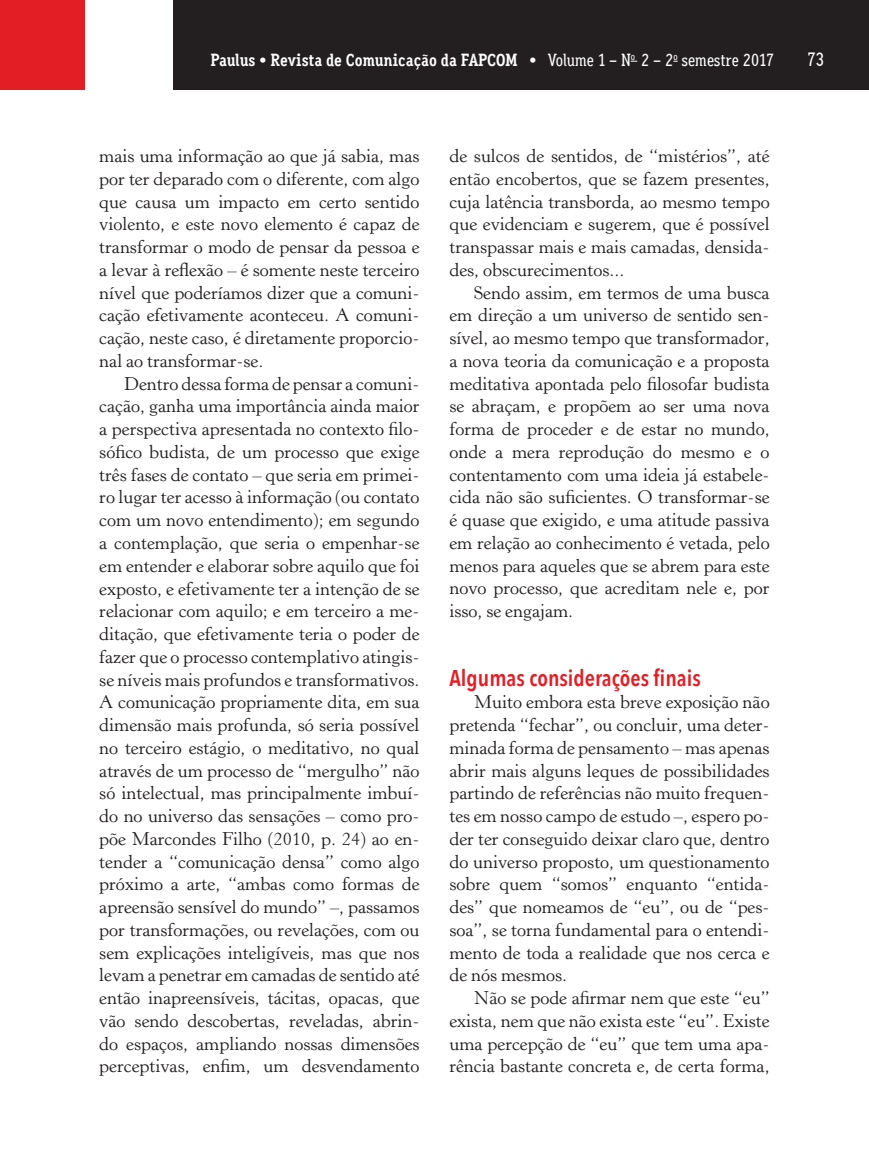
<style>
.page{position:relative;width:869px;height:1166px;background:#fff}
.page>*{position:absolute;margin:0;border:0;box-sizing:border-box;transform-origin:0 0}
.t1{font:600 22.75px "Avenir Next Condensed";color:#e41e25}
.t2{font:500 19.25px "Aaux Office";color:#fff}
.t3{font:18.38px/22.8px "Horley Old Style";color:#231f20;text-align:justify}
.t4{font:700 17.5px "Aaux Office";color:#fff}
.s1{font-weight:500}
</style>
<div class="page">
<div style="left:173px;top:0;width:695px;height:89px;background:#231f20"></div>
<div style="left:0;top:0;width:85px;height:90px;background:#e41e25"></div>
<p class="t4" style="left:210px;top:49px;width:565px">Paulus • Revista de Comunicação da FAPCOM <span class="s1">• Volume 1 – N</span><sup>o</sup> <span class="s1">2 – 2</span><sup>o</sup> <span class="s1">semestre 2017</span></p>
<p class="t2" style="left:807px;top:48px;width:18px">73</p>
<p class="t3" style="left:99px;top:145px;width:321px">mais uma informação ao que já sabia, mas por ter deparado com o diferente, com algo que causa um impacto em certo sentido violento, e este novo elemento é capaz de transformar o modo de pensar da pessoa e a levar à reflexão – é somente neste terceiro nível que poderíamos dizer que a comuni&shy;cação efetivamente aconteceu. A comuni&shy;cação, neste caso, é diretamente proporcio&shy;nal ao transformar-se.</p>
<p class="t3" style="left:99px;top:373px;width:321px;text-indent:25px">Dentro dessa forma de pensar a comuni&shy;cação, ganha uma importância ainda maior a perspectiva apresentada no contexto filo&shy;sófico budista, de um processo que exige três fases de contato – que seria em primei&shy;ro lugar ter acesso à informação (ou contato com um novo entendimento); em segundo a contemplação, que seria o empenhar-se em entender e elaborar sobre aquilo que foi exposto, e efetivamente ter a intenção de se relacionar com aquilo; e em terceiro a me&shy;ditação, que efetivamente teria o poder de fazer que o processo contemplativo atingis&shy;se níveis mais profundos e transformativos.<br>A comunicação propriamente dita, em sua dimensão mais profunda, só seria possível no terceiro estágio, o meditativo, no qual através de um processo de “mergulho” não só intelectual, mas principalmente imbuí&shy;do no universo das sensações – como pro&shy;põe Marcondes Filho (2010, p. 24) ao en&shy;tender a “comunicação densa” como algo próximo a arte, “ambas como formas de apreensão sensível do mundo” –, passamos por transformações, ou revelações, com ou sem explicações inteligíveis, mas que nos levam a penetrar em camadas de sentido até então inapreensíveis, tácitas, opacas, que vão sendo descobertas, reveladas, abrin&shy;do espaços, ampliando nossas dimensões perceptivas, enfim, um desvendamento</p>
<p class="t3" style="left:449px;top:145px;width:321px">de sulcos de sentidos, de “mistérios”, até então encobertos, que se fazem presentes, cuja latência transborda, ao mesmo tempo que evidenciam e sugerem, que é possível transpassar mais e mais camadas, densida&shy;des, obscurecimentos...</p>
<p class="t3" style="left:449px;top:281px;width:322px;text-indent:25px">Sendo assim, em termos de uma busca em direção a um universo de sentido sen&shy;sível, ao mesmo tempo que transformador, a nova teoria da comunicação e a proposta meditativa apontada pelo filosofar budista se abraçam, e propõem ao ser uma nova forma de proceder e de estar no mundo, onde a mera reprodução do mesmo e o contentamento com uma ideia já estabele&shy;cida não são suficientes. O transformar-se é quase que exigido, e uma atitude passiva em relação ao conhecimento é vetada, pelo menos para aqueles que se abrem para este novo processo, que acreditam nele e, por isso, se engajam.</p>
<p class="t1" style="left:449px;top:664px;width:253px">Algumas considerações finais</p>
<p class="t3" style="left:449px;top:691px;width:321px;text-indent:25px">Muito embora esta breve exposição não pretenda “fechar”, ou concluir, uma deter&shy;minada forma de pensamento – mas apenas abrir mais alguns leques de possibilidades partindo de referências não muito frequen&shy;tes em nosso campo de estudo –, espero po&shy;der ter conseguido deixar claro que, dentro do universo proposto, um questionamento sobre quem “somos” enquanto “entida&shy;des” que nomeamos de “eu”, ou de “pes&shy;soa”, se torna fundamental para o entendi&shy;mento de toda a realidade que nos cerca e de nós mesmos.</p>
<p class="t3" style="left:449px;top:987px;width:321px;text-indent:25px">Não se pode afirmar nem que este “eu” exista, nem que não exista este “eu”. Existe uma percepção de “eu” que tem uma apa&shy;rência bastante concreta e, de certa forma,</p>
</div>
